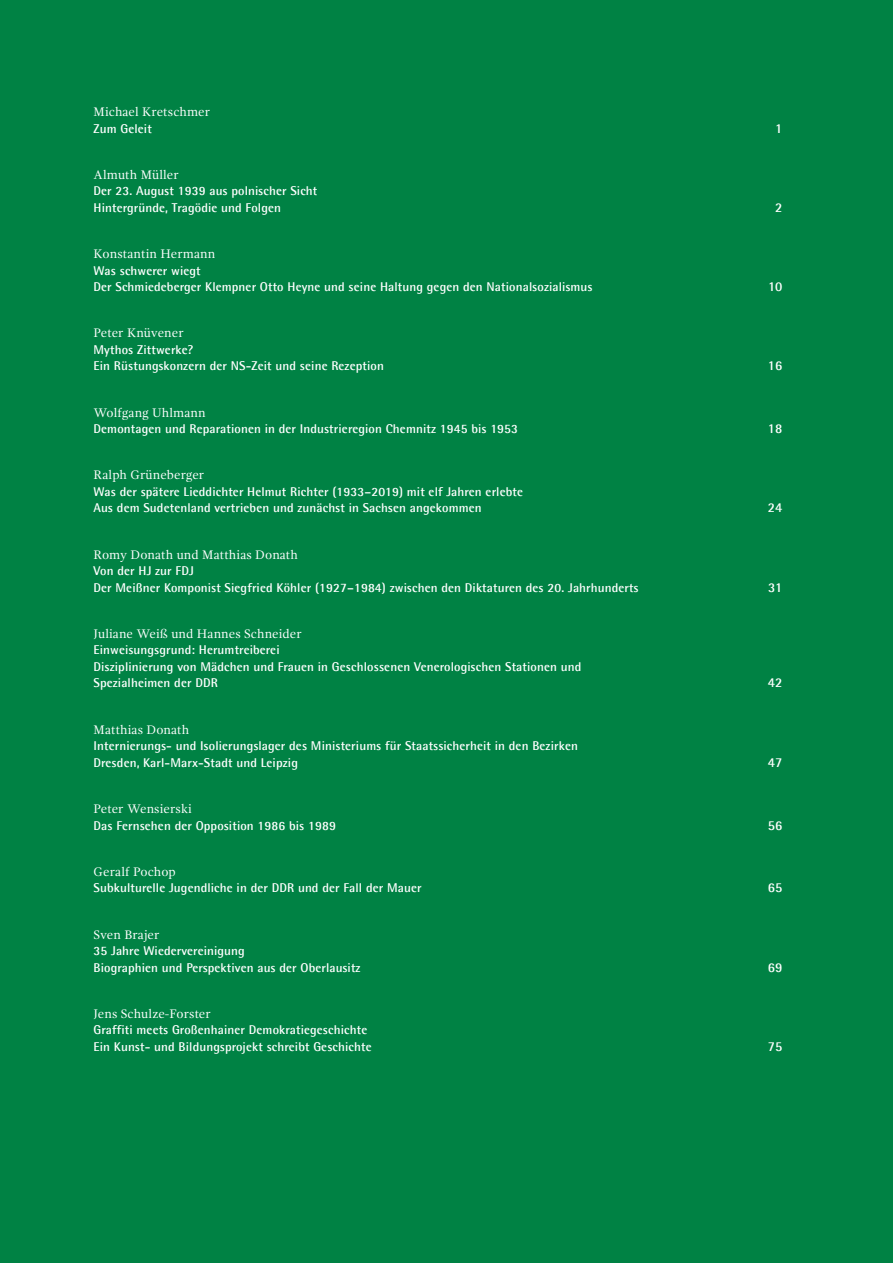
<style>
.page{position:relative;width:893px;height:1263px;background:#008244}
.page>*{position:absolute;margin:0;border:0;box-sizing:border-box;transform-origin:0 0}
.t1{font:700 13.5px "Agfa Rotis Semisans";letter-spacing:.01em;color:#fff}
.t2{font:700 12.75px/16.5px "Agfa Rotis Semisans";letter-spacing:.01em;color:#fff}
.t3{font:12.75px "Gandhi Serif";letter-spacing:.01em;color:#fff}
</style>
<div class="page">
<p class="t3" style="left:94px;top:105px;width:118px">Michael Kretschmer</p>
<p class="t2" style="left:94px;top:120px;width:60px">Zum Geleit</p>
<p class="t1" style="left:775px;top:120px;width:9px">1</p>
<p class="t3" style="left:94px;top:167px;width:87px">Almuth Müller</p>
<p class="t2" style="left:94px;top:183px;width:225px">Der 23. August 1939 aus polnischer Sicht<br>Hintergründe, Tragödie und Folgen</p>
<p class="t1" style="left:775px;top:199px;width:9px">2</p>
<p class="t3" style="left:94px;top:247px;width:123px">Konstantin Hermann</p>
<p class="t2" style="left:94px;top:262px;width:500px">Was schwerer wiegt<br>Der Schmiedeberger Klempner Otto Heyne und seine Haltung gegen den Nationalsozialismus</p>
<p class="t3" style="left:94px;top:326px;width:92px">Peter Knüvener</p>
<p class="t2" style="left:94px;top:341px;width:292px">Mythos Zittwerke?<br>Ein Rüstungskonzern der NS-Zeit und seine Rezeption</p>
<p class="t1" style="left:768px;top:278px;width:16px">10</p>
<p class="t1" style="left:768px;top:357px;width:16px">16</p>
<p class="t3" style="left:94px;top:405px;width:114px">Wolfgang Uhlmann</p>
<p class="t2" style="left:94px;top:420px;width:426px">Demontagen und Reparationen in der Industrieregion Chemnitz 1945 bis 1953</p>
<p class="t1" style="left:768px;top:420px;width:16px">18</p>
<p class="t3" style="left:94px;top:468px;width:112px">Ralph Grüneberger</p>
<p class="t2" style="left:94px;top:483px;width:431px">Was der spätere Lieddichter Helmut Richter (1933–2019) mit elf Jahren erlebte<br>Aus dem Sudetenland vertrieben und zunächst in Sachsen angekommen</p>
<p class="t1" style="left:768px;top:500px;width:16px">24</p>
<p class="t3" style="left:94px;top:547px;width:206px">Romy Donath und Matthias Donath</p>
<p class="t2" style="left:94px;top:562px;width:547px">Von der HJ zur FDJ<br>Der Meißner Komponist Siegfried Köhler (1927–1984) zwischen den Diktaturen des 20. Jahrhunderts</p>
<p class="t3" style="left:94px;top:626px;width:210px">Juliane Weiß und Hannes Schneider</p>
<p class="t2" style="left:94px;top:642px;width:489px">Einweisungsgrund: Herumtreiberei<br>Disziplinierung von Mädchen und Frauen in Geschlossenen Venerologischen Stationen und<br>Spezialheimen der DDR</p>
<p class="t3" style="left:94px;top:722px;width:97px">Matthias Donath</p>
<p class="t2" style="left:94px;top:737px;width:486px">Internierungs- und Isolierungslager des Ministeriums für Staatssicherheit in den Bezirken<br>Dresden, Karl-Marx-Stadt und Leipzig</p>
<p class="t1" style="left:768px;top:579px;width:16px">31</p>
<p class="t1" style="left:768px;top:675px;width:16px">42</p>
<p class="t1" style="left:768px;top:754px;width:16px">47</p>
<p class="t3" style="left:94px;top:801px;width:100px">Peter Wensierski</p>
<p class="t2" style="left:94px;top:817px;width:244px">Das Fernsehen der Opposition 1986 bis 1989</p>
<p class="t1" style="left:768px;top:817px;width:16px">56</p>
<p class="t3" style="left:94px;top:864px;width:84px">Geralf Pochop</p>
<p class="t2" style="left:94px;top:879px;width:330px">Subkulturelle Jugendliche in der DDR und der Fall der Mauer</p>
<p class="t1" style="left:768px;top:879px;width:16px">65</p>
<p class="t3" style="left:94px;top:927px;width:67px">Sven Brajer</p>
<p class="t2" style="left:94px;top:942px;width:269px">35 Jahre Wiedervereinigung<br>Biographien und Perspektiven aus der Oberlausitz</p>
<p class="t1" style="left:768px;top:959px;width:16px">69</p>
<p class="t3" style="left:94px;top:1006px;width:119px">Jens Schulze-Forster</p>
<p class="t2" style="left:94px;top:1021px;width:280px">Graffiti meets Großenhainer Demokratiegeschichte<br>Ein Kunst- und Bildungsprojekt schreibt Geschichte</p>
<p class="t1" style="left:768px;top:1038px;width:16px">75</p>
</div>
